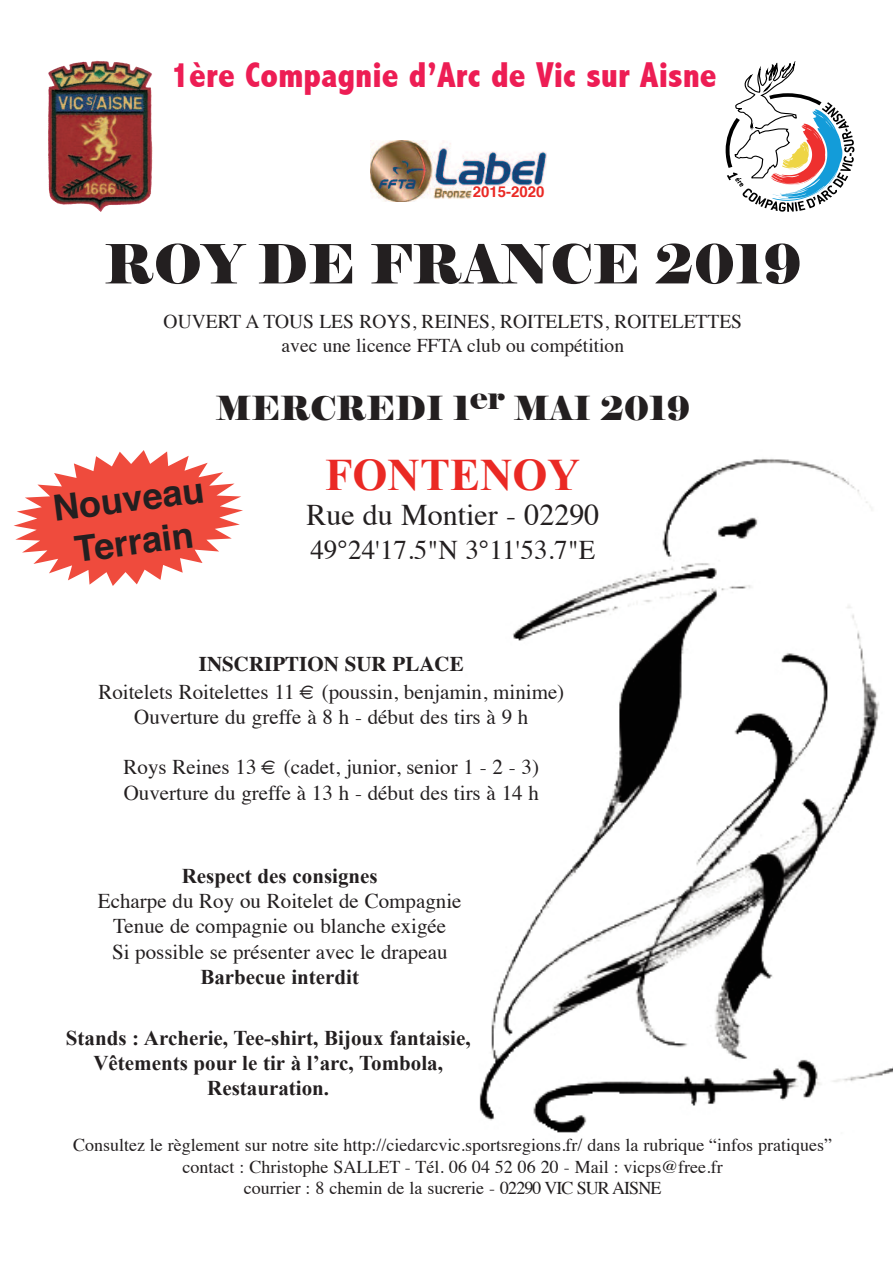
<style>
.page{position:relative;width:893px;height:1263px;background:#fff}
.page>*{position:absolute;margin:0;border:0;box-sizing:border-box;transform-origin:0 0}
.t1{font:54px "Elephant";color:#231f20}
.t2{font:700 45px "Times New Roman";color:#ea2924}
.t3{font:800 condensed 36px "Abadi";color:#ed1d54}
.t4{font:700 36px/43.2px "Helvetica";color:#231f20;text-align:center}
.t5{font:33px "Elephant";color:#231f20}
.t6{font:30px "Times";color:#231f20}
.t7{font:27px "Times";color:#231f20}
.t8{font:21px/25.2px "Times";color:#231f20;text-align:center}
.t9{font:700 21px/25.2px "Times New Roman";color:#231f20;text-align:center}
.t10{font:700 21px "Times";color:#231f20}
.t11{font:19.5px/23.4px "Times";color:#231f20;text-align:center}
.t12{font:18px/21.6px "Times";color:#231f20;text-align:center}
.t13{font:700 15px "Helvetica";color:#ea2924}
</style>
<div class="page">
<img style="left:479px;top:458px;width:414px;height:675px">
<img style="left:48px;top:62px;width:30px;height:77px">
<img style="left:371px;top:140px;width:176px;height:62px">
<div style="left:473px;top:186px;width:77px;height:16px;background:#fff"></div>
<svg style="left:726px;top:62px;width:128px;height:150px"></svg>
<svg style="left:14px;top:450px;width:229px;height:136px"></svg>
<h3 class="t3" style="left:171px;top:55px;width:547px">1ère Compagnie d’Arc de Vic sur Aisne</h3>
<p class="t13" style="left:473px;top:186px;width:73px">2015-2020</p>
<h1 class="t1" style="left:104px;top:231px;width:699px">ROY DE FRANCE 2019</h1>
<p class="t11" style="left:164px;top:312px;width:580px">OUVERT A TOUS LES ROYS, REINES, ROITELETS, ROITELETTES avec une licence FFTA club ou compétition</p>
<h3 class="t5" style="left:216px;top:388px;width:476px">MERCREDI 1er MAI 2019</h3>
<h2 class="t2" style="left:325px;top:450px;width:257px">FONTENOY</h2>
<h3 class="t6" style="left:306px;top:502px;width:294px">Rue du Montier - 02290</h3>
<p class="t7" style="left:310px;top:539px;width:286px">49°24'17.5"N 3°11'53.7"E</p>
<h3 class="t4" style="left:51px;top:490px;width:154px;rotate:-7deg">Nouveau<br>Terrain</h3>
<p class="t10" style="left:199px;top:655px;width:266px">INSCRIPTION SUR PLACE</p>
<p class="t8" style="left:98px;top:681px;width:467px">Roitelets Roitelettes 11 € (poussin, benjamin, minime)<br>Ouverture du greffe à 8 h - début des tirs à 9 h</p>
<p class="t8" style="left:124px;top:756px;width:417px;text-align:left">Roys Reines 13 € (cadet, junior, senior 1 - 2 - 3)<br>Ouverture du greffe à 13 h - début des tirs à 14 h</p>
<p class="t9" style="left:182px;top:863px;width:197px">Respect des consignes</p>
<p class="t8" style="left:98px;top:890px;width:365px">Echarpe du Roy ou Roitelet de Compagnie<br>Tenue de compagnie ou blanche exigée<br>Si possible se présenter avec le drapeau</p>
<p class="t9" style="left:200px;top:964px;width:160px">Barbecue interdit</p>
<p class="t9" style="left:66px;top:1025px;width:406px">Stands : Archerie, Tee-shirt, Bijoux fantaisie,<br>Vêtements pour le tir à l’arc, Tombola,<br>Restauration.</p>
<p class="t12" style="left:73px;top:1136px;width:761px">Consultez le règlement sur notre site http://ciedarcvic.sportsregions.fr/ dans la rubrique “infos pratiques” contact : Christophe SALLET - Tél. 06 04 52 06 20 - Mail : vicps@free.fr<br>courrier : 8 chemin de la sucrerie - 02290 VIC SURAISNE</p>
</div>
